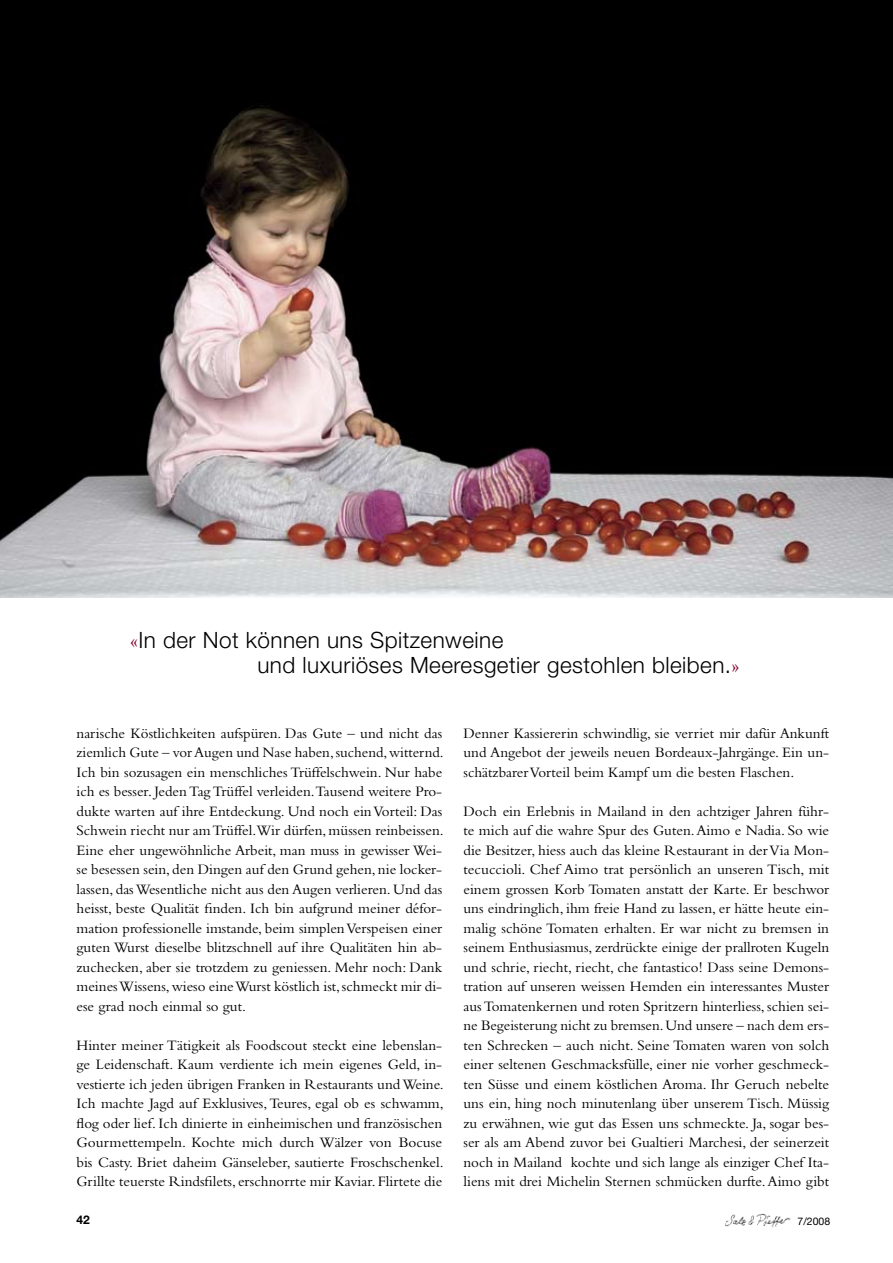
<style>
.page{position:relative;width:893px;height:1263px;background:#fff}
.page>*{position:absolute;margin:0;border:0;box-sizing:border-box;transform-origin:0 0}
.t1{font:300 22.5px/25.5px "Helvetica Neue";letter-spacing:.02em;color:#000}
.t2{font:15px/19.5px "Bembo";color:#000;text-align:justify}
.t3{font:700 12px "Helvetica Neue";color:#000}
.t4{font:10.5px "Helvetica Neue";color:#000}
.s1{font-family:"Bembo";font-weight:400;color:#80002c}
</style>
<div class="page">
<img style="left:725px;top:1213px;width:66px;height:15px">
<img style="left:0;top:0;width:893px;height:597px">
<h1 class="t1" style="left:257px;top:627px;width:484px;text-indent:-127px"><span class="s1">«</span>In der Not können uns Spitzenweine<br>und luxuriöses Meeresgetier gestohlen bleiben.<span class="s1">»</span></h1>
<p class="t2" style="left:77px;top:723px;width:369px">narische Köstlichkeiten aufspüren. Das Gute – und nicht das ziemlich Gute – vor Augen und Nase haben, suchend, witternd.<br>Ich bin sozusagen ein menschliches Trüffelschwein. Nur habe ich es besser. Jeden Tag Trüffel verleiden.Tausend weitere Pro&shy;dukte warten auf ihre Entdeckung. Und noch ein Vorteil: Das Schwein riecht nur am Trüffel.Wir dürfen, müssen reinbeissen.<br>Eine eher ungewöhnliche Arbeit, man muss in gewisser Wei&shy;se besessen sein, den Dingen auf den Grund gehen, nie locker&shy;lassen, das Wesentliche nicht aus den Augen verlieren. Und das heisst, beste Qualität finden. Ich bin aufgrund meiner défor&shy;mation professionelle imstande, beim simplen Verspeisen einer guten Wurst dieselbe blitzschnell auf ihre Qualitäten hin ab&shy;zuchecken, aber sie trotzdem zu geniessen. Mehr noch: Dank meines Wissens, wieso eine Wurst köstlich ist, schmeckt mir di&shy;ese grad noch einmal so gut.</p>
<p class="t2" style="left:77px;top:1035px;width:369px">Hinter meiner Tätigkeit als Foodscout steckt eine lebenslan&shy;ge Leidenschaft. Kaum verdiente ich mein eigenes Geld, in&shy;vestierte ich jeden übrigen Franken in Restaurants und Weine.<br>Ich machte Jagd auf Exklusives, Teures, egal ob es schwamm, flog oder lief. Ich dinierte in einheimischen und französischen Gourmettempeln. Kochte mich durch Wälzer von Bocuse bis Casty. Briet daheim Gänseleber, sautierte Froschschenkel.<br>Grillte teuerste Rindsfilets, erschnorrte mir Kaviar. Flirtete die</p>
<p class="t2" style="left:463px;top:723px;width:367px">Denner Kassiererin schwindlig, sie verriet mir dafür Ankunft und Angebot der jeweils neuen Bordeaux-Jahrgänge. Ein un&shy;schätzbarer Vorteil beim Kampf um die besten Flaschen.</p>
<p class="t2" style="left:463px;top:801px;width:367px">Doch ein Erlebnis in Mailand in den achtziger Jahren führ&shy;te mich auf die wahre Spur des Guten. Aimo e Nadia. So wie die Besitzer, hiess auch das kleine Restaurant in der Via Mon&shy;tecuccioli. Chef Aimo trat persönlich an unseren Tisch, mit einem grossen Korb Tomaten anstatt der Karte. Er beschwor uns eindringlich, ihm freie Hand zu lassen, er hätte heute ein&shy;malig schöne Tomaten erhalten. Er war nicht zu bremsen in seinem Enthusiasmus, zerdrückte einige der prallroten Kugeln und schrie, riecht, riecht, che fantastico! Dass seine Demons&shy;tration auf unseren weissen Hemden ein interessantes Muster aus Tomatenkernen und roten Spritzern hinterliess, schien sei&shy;ne Begeisterung nicht zu bremsen. Und unsere – nach dem ers&shy;ten Schrecken – auch nicht. Seine Tomaten waren von solch einer seltenen Geschmacksfülle, einer nie vorher geschmeck&shy;ten Süsse und einem köstlichen Aroma. Ihr Geruch nebelte uns ein, hing noch minutenlang über unserem Tisch. Müssig zu erwähnen, wie gut das Essen uns schmeckte. Ja, sogar bes&shy;ser als am Abend zuvor bei Gualtieri Marchesi, der seinerzeit noch in Mailand kochte und sich lange als einziger Chef Ita&shy;liens mit drei Michelin Sternen schmücken durfte. Aimo gibt</p>
<p class="t3" style="left:77px;top:1212px;width:15px">42</p>
<p class="t4" style="left:797px;top:1215px;width:34px">7/2008</p>
</div>
